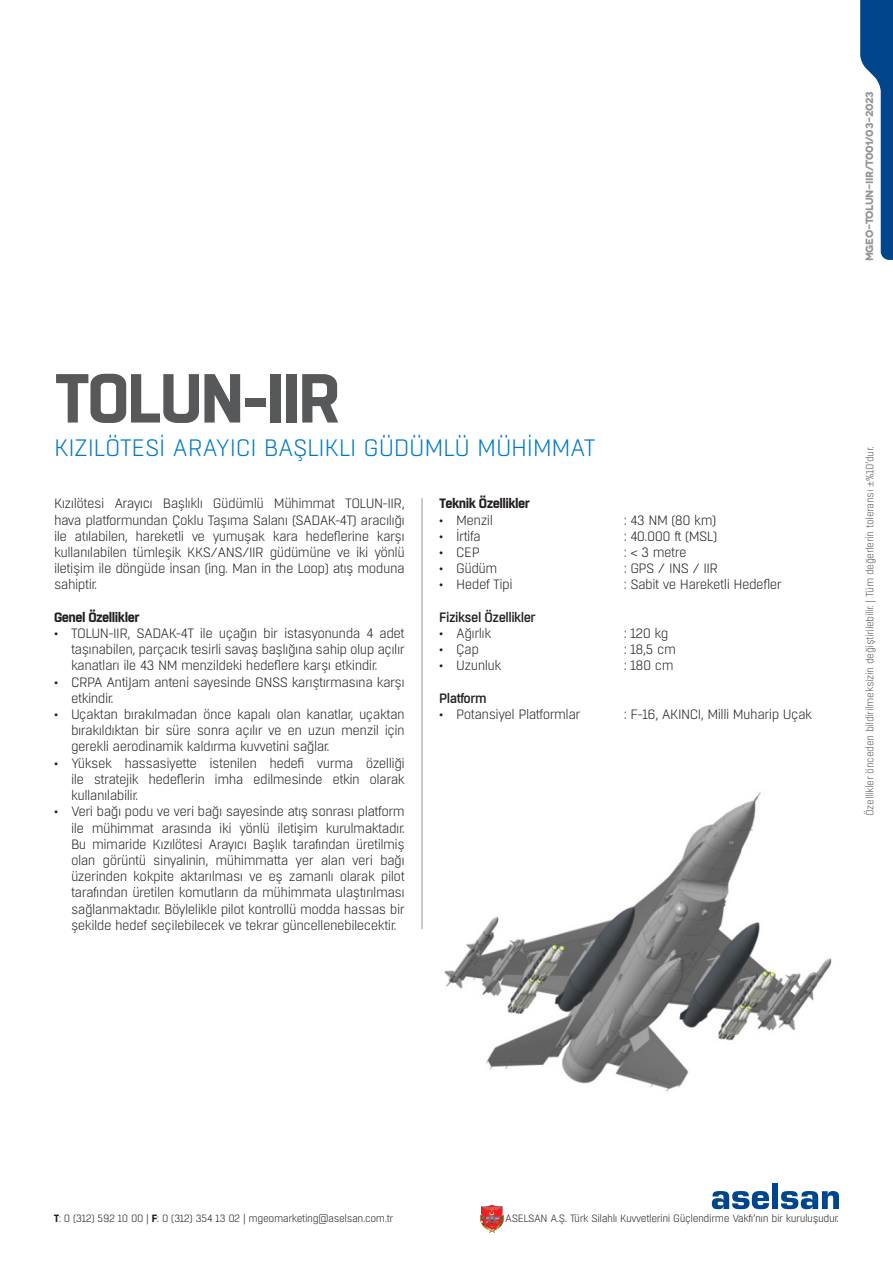
<style>
.page{position:relative;width:893px;height:1263px;background:#fff}
.page>*{position:absolute;margin:0;border:0;box-sizing:border-box;transform-origin:0 0}
.t1{font:700 69.15px "Boxed";letter-spacing:-.04em;color:#57585a}
.t2{font:300 23.7px "Boxed";letter-spacing:-.015em;color:#007ac2}
.ASDA{font:300 13.5px/16.2px "Boxed";letter-spacing:-.04em;color:#231f20;text-align:justify}
.ASDA-2{font:700 13.5px "Boxed";letter-spacing:-.04em;color:#231f20}
.ASDA-3{font:500 13.5px "Boxed";letter-spacing:-.04em;color:#231f20}
.t3{font:300 10.5px "Boxed";letter-spacing:-.04em;color:#231f20}
.t4{font:300 10.5px "Boxed";letter-spacing:-.04em;color:#57585a}
.t5{font:700 10.5px "Novecentowide";letter-spacing:-.045em;color:#939598}
.s1{font-family:"Minion Pro";font-weight:400}
.s2{font-weight:700}
</style>
<div class="page">
<img style="left:480px;top:1204px;width:23px;height:28px">
<svg style="left:712px;top:1191px;width:57px;height:18px"></svg>
<div style="left:772px;top:1183px;width:6px;height:26px;background:#01468c"></div>
<svg style="left:781px;top:1191px;width:58px;height:18px"></svg>
<svg style="left:860px;top:0;width:33px;height:260px"></svg>
<hr style="left:422px;top:498px;width:1px;height:431px;background:#939598">
<img style="left:444px;top:792px;width:388px;height:300px">
<p class="t1" style="left:54px;top:352px;width:289px">TOLUN-IIR</p>
<p class="t2" style="left:54px;top:433px;width:543px">KIZILÖTESİ ARAYICI BAŞLIKLI GÜDÜMLÜ MÜHİMMAT</p>
<p class="ASDA" style="left:54px;top:496px;width:352px">Kızılötesi Arayıcı Başlıklı Güdümlü Mühimmat TOLUN-IIR, hava platformundan Çoklu Taşıma Salanı (SADAK-4T) aracılığı ile atılabilen, hareketli ve yumuşak kara hedeflerine karşı kullanılabilen tümleşik KKS/ANS/IIR güdümüne ve iki yönlü iletişim ile döngüde insan (ing. Man in the Loop) atış moduna sahiptir.</p>
<p class="ASDA-2" style="left:54px;top:608px;width:87px">Genel Özellikler</p>
<p class="ASDA" style="left:71px;top:625px;width:335px;text-indent:-17px">• TOLUN-IIR, SADAK-4T ile uçağın bir istasyonunda 4 adet taşınabilen, parçacık tesirli savaş başlığına sahip olup açılır kanatları ile 43 NM menzildeki hedeflere karşı etkindir.</p>
<p class="ASDA" style="left:71px;top:674px;width:335px;text-indent:-17px">• CRPA AntiJam anteni sayesinde GNSS karıştırmasına karşı etkindir.</p>
<p class="ASDA" style="left:71px;top:706px;width:335px;text-indent:-17px">• Uçaktan bırakılmadan önce kapalı olan kanatlar, uçaktan bırakıldıktan bir süre sonra açılır ve en uzun menzil için gerekli aerodinamik kaldırma kuvvetini sağlar.</p>
<p class="ASDA" style="left:71px;top:755px;width:335px;text-indent:-17px">• Yüksek hassasiyette istenilen hedefi vurma özelliği ile stratejik hedeflerin imha edilmesinde etkin olarak kullanılabilir.</p>
<p class="ASDA" style="left:71px;top:804px;width:335px;text-indent:-17px">• Veri bağı podu ve veri bağı sayesinde atış sonrası platform ile mühimmat arasında iki yönlü iletişim kurulmaktadır.<br>Bu mimaride Kızılötesi Arayıcı Başlık tarafından üretilmiş olan görüntü sinyalinin, mühimmatta yer alan veri bağı üzerinden kokpite aktarılması ve eş zamanlı olarak pilot tarafından üretilen komutların da mühimmata ulaştırılması sağlanmaktadır. Böylelikle pilot kontrollü modda hassas bir şekilde hedef seçilebilecek ve tekrar güncellenebilecektir.</p>
<p class="ASDA-2" style="left:439px;top:495px;width:92px">Teknik Özellikler</p>
<p class="ASDA" style="left:439px;top:512px;width:55px">• Menzil</p>
<p class="ASDA" style="left:624px;top:512px;width:94px">: 43 NM (80 km)</p>
<p class="ASDA" style="left:439px;top:528px;width:43px">• İrtifa</p>
<p class="ASDA" style="left:624px;top:528px;width:95px">: 40.000 ft (MSL)</p>
<p class="ASDA" style="left:439px;top:544px;width:42px">• CEP</p>
<p class="ASDA" style="left:624px;top:544px;width:65px">: &lt; 3 metre</p>
<p class="ASDA" style="left:439px;top:561px;width:60px">• Güdüm</p>
<p class="ASDA" style="left:624px;top:561px;width:96px">: GPS / INS / IIR</p>
<p class="ASDA" style="left:439px;top:577px;width:75px">• Hedef Tipi</p>
<p class="ASDA" style="left:624px;top:577px;width:160px">: Sabit ve Hareketli Hedefler</p>
<p class="ASDA-3" style="left:439px;top:608px;width:98px">Fiziksel Özellikler</p>
<p class="ASDA" style="left:439px;top:625px;width:54px">• Ağırlık</p>
<p class="ASDA" style="left:624px;top:625px;width:46px">: 120 kg</p>
<p class="ASDA" style="left:439px;top:642px;width:41px">• Çap</p>
<p class="ASDA" style="left:624px;top:642px;width:54px">: 18,5 cm</p>
<p class="ASDA" style="left:439px;top:658px;width:64px">• Uzunluk</p>
<p class="ASDA" style="left:624px;top:658px;width:51px">: 180 cm</p>
<p class="ASDA-3" style="left:439px;top:689px;width:49px">Platform</p>
<p class="ASDA" style="left:439px;top:706px;width:143px">• Potansiyel Platformlar</p>
<p class="ASDA" style="left:624px;top:706px;width:190px">: F-16, AKINCI, Milli Muharip Uçak</p>
<p class="t5" style="left:863px;top:261px;width:171px;rotate:-90deg">MGEO-TOLUN-IIR/T001/03-2023</p>
<p class="t4" style="left:863px;top:816px;width:371px;rotate:-90deg">Özellikler önceden bildirilmeksizin değiştirilebilir. | Tüm değerlerin toleransı <span class="s1">±</span>%10’dur.</p>
<p class="t3" style="left:54px;top:1212px;width:341px"><span class="s2">T</span>: 0 (312) 592 10 00 | <span class="s2">F</span>: 0 (312) 354 13 02 | mgeomarketing@aselsan.com.tr</p>
<p class="t3" style="left:505px;top:1212px;width:335px">ASELSAN A.Ş. Türk Silahlı Kuvvetlerini Güçlendirme Vakfı’nın bir kuruluşudur.</p>
</div>
